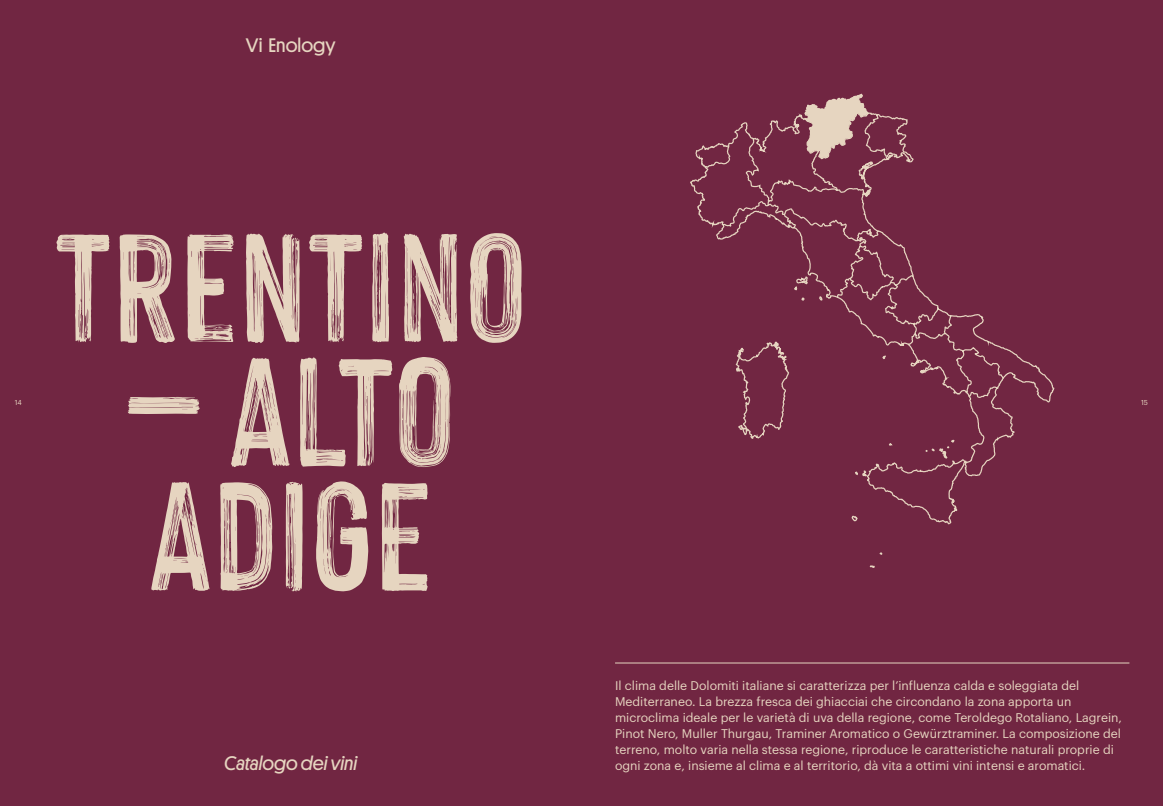
<style>
.page{position:relative;width:1163px;height:806px;background:#fff}
.page>*{position:absolute;margin:0;border:0;box-sizing:border-box;transform-origin:0 0}
.t1{font:168.1px/124.2px "Hackney Vector";color:#e6d5c0}
.t2{font:italic 19.7px "Platform";color:#e6d5c0}
.t3{font:19.7px "Platform";color:#e6d5c0}
.t4{font:12.3px/15.9px "Graphik";color:#e6d5c0}
.t5{font:7px "Graphik";color:#e6d5c0}
</style>
<div class="page">
<div style="left:0;top:0;width:1162px;height:805px;background:#712642"></div>
<svg style="left:690px;top:93px;width:365px;height:475px"></svg>
<svg style="left:804px;top:94px;width:64px;height:64px"></svg>
<hr style="left:615px;top:662px;width:514px;height:1px;background:#e6d5c0">
<h2 class="t3" style="left:246px;top:31px;width:91px">Vi Enology</h2>
<h1 class="t1" style="left:54px;top:220px;width:475px">TRENTINO</h1>
<h1 class="t1" style="left:125px;top:344px;width:333px">– ALTO<br>ADIGE</h1>
<p class="t5" style="left:15px;top:397px;width:8px">14</p>
<p class="t5" style="left:1140px;top:397px;width:8px">15</p>
<h2 class="t2" style="left:224px;top:748px;width:135px">Catalogo dei vini</h2>
<p class="t4" style="left:615px;top:676px;width:508px">Il clima delle Dolomiti italiane si caratterizza per l’influenza calda e soleggiata del Mediterraneo. La brezza fresca dei ghiacciai che circondano la zona apporta un microclima ideale per le varietà di uva della regione, come Teroldego Rotaliano, Lagrein, Pinot Nero, Muller Thurgau, Traminer Aromatico o Gewürztraminer. La composizione del terreno, molto varia nella stessa regione, riproduce le caratteristiche naturali proprie di ogni zona e, insieme al clima e al territorio, dà vita a ottimi vini intensi e aromatici.</p>
</div>
